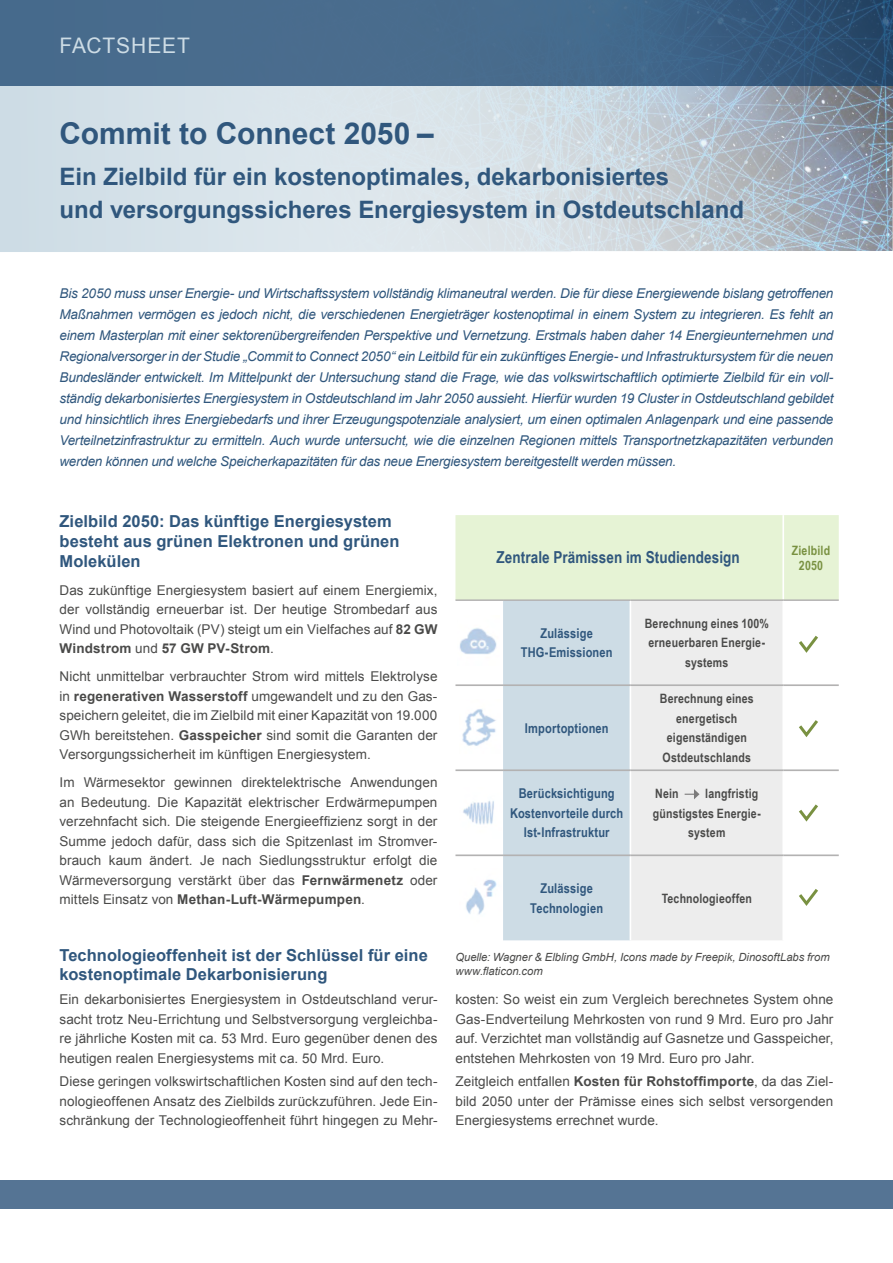
<style>
.page{position:relative;width:893px;height:1263px;background:#fff}
.page>*{position:absolute;margin:0;border:0;box-sizing:border-box;transform-origin:0 0}
.t1{font:700 30px "Arial";color:#30577d}
.t2{font:700 24px/33px "Arial";color:#30577d}
.t3{font:21.45px "Arial";letter-spacing:.035em;color:#cddce5}
.t4{font:700 16.5px/19.8px "Arial";letter-spacing:.005em;color:#30577d}
.t5{font:700 16.5px "Arial Narrow";letter-spacing:.005em;color:#30577d}
.t6{font:13.5px/19.5px "Arial";letter-spacing:.005em;color:#4a4a49;text-align:justify}
.t7{font:italic 13.5px/21px "Arial";letter-spacing:-.02em;color:#30577d;text-align:justify}
.t8{font:700 13.5px/19.5px "Arial Narrow";letter-spacing:.01em;color:#30577d;text-align:center}
.t9{font:700 12.9px/19.5px "Arial Narrow";letter-spacing:.015em;color:#4a4a49;text-align:center}
.t10{font:700 12.9px/15.5px "Arial Narrow";letter-spacing:.015em;color:#799141;text-align:center}
.t11{font:italic 11.25px/13.5px "Arial";color:#4a4a49}
.s1{font-weight:700}
</style>
<div class="page">
<svg style="left:0;top:85px;width:893px;height:167px;background:#c9d4dc"></svg>
<svg style="left:0;top:0;width:893px;height:85px;background:#426588"></svg>
<div style="left:0;top:1180px;width:893px;height:29px;background:#557494"></div>
<svg style="left:455px;top:515px;width:384px;height:425px"></svg>
<h3 class="t3" style="left:60px;top:31px;width:132px">FACTSHEET</h3>
<h1 class="t1" style="left:60px;top:113px;width:376px">Commit to Connect 2050 –</h1>
<h2 class="t2" style="left:60px;top:161px;width:686px">Ein Zielbild für ein kostenoptimales, dekarbonisiertes<br>und versorgungssicheres Energiesystem in Ostdeutschland</h2>
<p class="t7" style="left:60px;top:283px;width:775px">Bis 2050 muss unser Energie- und Wirtschaftssystem vollständig klimaneutral werden. Die für diese Energiewende bislang getroffenen Maßnahmen vermögen es jedoch nicht, die verschiedenen Energieträger kostenoptimal in einem System zu integrieren. Es fehlt an einem Masterplan mit einer sektorenübergreifenden Perspektive und Vernetzung. Erstmals haben daher 14 Energieunternehmen und Regionalversorger in der Studie „Commit to Connect 2050“ ein Leitbild für ein zukünftiges Energie- und Infrastruktursystem für die neuen Bundesländer entwickelt. Im Mittelpunkt der Untersuchung stand die Frage, wie das volkswirtschaftlich optimierte Zielbild für ein voll&shy;ständig dekarbonisiertes Energiesystem in Ostdeutschland im Jahr 2050 aussieht. Hierfür wurden 19 Cluster in Ostdeutschland gebildet und hinsichtlich ihres Energiebedarfs und ihrer Erzeugungspotenziale analysiert, um einen optimalen Anlagenpark und eine passende Verteilnetzinfrastruktur zu ermitteln. Auch wurde untersucht, wie die einzelnen Regionen mittels Transportnetzkapazitäten verbunden werden können und welche Speicherkapazitäten für das neue Energiesystem bereitgestellt werden müssen.</p>
<p class="t4" style="left:60px;top:512px;width:342px">Zielbild 2050: Das künftige Energiesystem besteht aus grünen Elektronen und grünen<br>Molekülen</p>
<p class="t6" style="left:60px;top:580px;width:379px">Das zukünftige Energiesystem basiert auf einem Energiemix, der vollständig erneuerbar ist. Der heutige Strombedarf aus Wind und Photovoltaik (PV) steigt um ein Vielfaches auf <span class="s1">82 GW Windstrom</span> und <span class="s1">57 GW PV-Strom</span>.</p>
<p class="t6" style="left:60px;top:667px;width:379px">Nicht unmittelbar verbrauchter Strom wird mittels Elektrolyse in <span class="s1">regenerativen Wasserstoff</span> umgewandelt und zu den Gas&shy;speichern geleitet, die im Zielbild mit einer Kapazität von 19.000<br>GWh bereitstehen. <span class="s1">Gasspeicher</span> sind somit die Garanten der Versorgungssicherheit im künftigen Energiesystem.</p>
<p class="t6" style="left:60px;top:773px;width:379px">Im Wärmesektor gewinnen direktelektrische Anwendungen an Bedeutung. Die Kapazität elektrischer Erdwärmepumpen verzehnfacht sich. Die steigende Energieeffizienz sorgt in der Summe jedoch dafür, dass sich die Spitzenlast im Stromver&shy;brauch kaum ändert. Je nach Siedlungsstruktur erfolgt die Wärmeversorgung verstärkt über das <span class="s1">Fernwärmenetz</span> oder mittels Einsatz von <span class="s1">Methan-Luft-Wärmepumpen</span>.</p>
<p class="t4" style="left:60px;top:945px;width:370px">Technologieoffenheit ist der Schlüssel für eine kostenoptimale Dekarbonisierung</p>
<p class="t6" style="left:60px;top:990px;width:379px">Ein dekarbonisiertes Energiesystem in Ostdeutschland verur&shy;sacht trotz Neu-Errichtung und Selbstversorgung vergleichba&shy;re jährliche Kosten mit ca. 53 Mrd. Euro gegenüber denen des heutigen realen Energiesystems mit ca. 50 Mrd. Euro.</p>
<p class="t6" style="left:60px;top:1072px;width:379px">Diese geringen volkswirtschaftlichen Kosten sind auf den tech&shy;nologieoffenen Ansatz des Zielbilds zurückzuführen. Jede Ein&shy;schränkung der Technologieoffenheit führt hingegen zu Mehr-</p>
<p class="t5" style="left:496px;top:544px;width:245px">Zentrale Prämissen im Studiendesign</p>
<p class="t8" style="left:521px;top:623px;width:93px">Zulässige<br>THG-Emissionen</p>
<p class="t9" style="left:645px;top:613px;width:126px">Berechnung eines 100% erneuerbaren Energie&shy;systems</p>
<p class="t8" style="left:525px;top:717px;width:85px">Importoptionen</p>
<p class="t9" style="left:660px;top:688px;width:95px">Berechnung eines energetisch eigenständigen<br>Ostdeutschlands</p>
<p class="t8" style="left:510px;top:783px;width:115px">Berücksichtigung<br>Kostenvorteile durch<br>Ist-Infrastruktur</p>
<p class="t9" style="left:655px;top:783px;width:25px">Nein</p>
<p class="t9" style="left:705px;top:783px;width:55px">langfristig</p>
<p class="t9" style="left:653px;top:802px;width:110px">günstigstes Energie-</p>
<p class="t9" style="left:688px;top:822px;width:39px">system</p>
<p class="t8" style="left:530px;top:878px;width:74px">Zulässige<br>Technologien</p>
<p class="t9" style="left:662px;top:888px;width:92px">Technologieoffen</p>
<p class="t10" style="left:792px;top:542px;width:40px">Zielbild<br>2050</p>
<p class="t11" style="left:455px;top:951px;width:376px">Quelle: Wagner &amp; Elbling GmbH, Icons made by Freepik, DinosoftLabs from www.flaticon.com</p>
<p class="t6" style="left:455px;top:990px;width:379px">kosten: So weist ein zum Vergleich berechnetes System ohne Gas-Endverteilung Mehrkosten von rund 9 Mrd. Euro pro Jahr auf. Verzichtet man vollständig auf Gasnetze und Gasspeicher, entstehen Mehrkosten von 19 Mrd. Euro pro Jahr.</p>
<p class="t6" style="left:455px;top:1072px;width:379px">Zeitgleich entfallen <span class="s1">Kosten für Rohstoffimporte</span>, da das Ziel&shy;bild 2050 unter der Prämisse eines sich selbst versorgenden Energiesystems errechnet wurde.</p>
</div>
